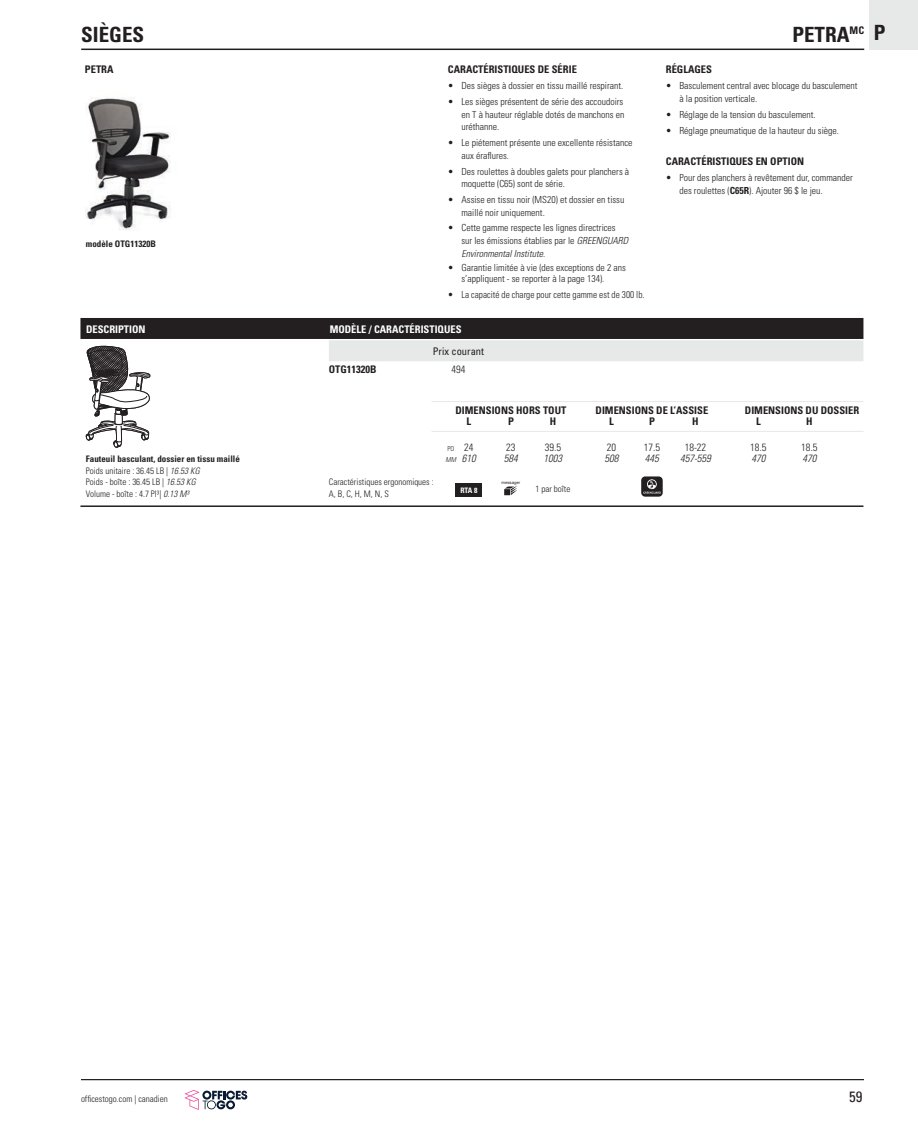
<style>
.page{position:relative;width:918px;height:1134px;background:#fff}
.page>*{position:absolute;margin:0;border:0;box-sizing:border-box;transform-origin:0 0}
.t1{font:700 condensed 21px "Univers LT Std";color:#231f20}
.t2{font:condensed 15px "Univers LT Std";color:#231f20}
.Final_Dimensions{font:700 condensed 10.5px "Univers LT Std";color:#231f20}
.Standard_Notes___F{font:700 condensed 10.5px "Univers LT Std";color:#231f20}
.Black_Header{font:700 condensed 10.5px "Univers LT Std";color:#fff}
.WDH_numbers__F{font:italic 300 condensed 10.5px "Univers LT Std";color:#231f20}
.WDH_numbers__F-2{font:300 condensed 10.5px "Univers LT Std";color:#231f20}
.Standard_features_header__F{font:700 condensed 10.5px "Univers LT Std";color:#231f20}
.grades{font:condensed 10.5px "Univers LT Std";color:#231f20}
.Pricing{font:700 condensed 10.5px "Univers LT Std";color:#231f20}
.Final_W_D_H__F{font:700 condensed 10.5px "Univers LT Std";color:#231f20}
.model_name{font:700 condensed 10.5px "Univers LT Std";color:#231f20}
.Pricing-2{font:300 condensed 10.5px "Univers LT Std";color:#231f20}
.t3{font:300 condensed 9.75px/12.6px "Univers LT Std";color:#231f20}
.t4{font:300 condensed 9.75px "Univers LT Std";color:#231f20;scale:.95 1}
.WDH_numbers__F-3{font:300 condensed 9px "Univers LT Std";color:#231f20}
.WDH_numbers__F-4{font:700 condensed 9px "Univers LT Std";color:#231f20}
.t5{font:700 condensed 7.5px "Univers LT Std";color:#fff}
.WDH_numbers__F-5{font:300 condensed 6.75px "Univers LT Std";color:#231f20}
.t6{font:4.2px "Arial";color:#231f20}
.s1{font-style:italic}
.s2{font-weight:700}
.s3{font-size:10.5px}
.s4{font-size:6.75px}
</style>
<div class="page">
<hr style="left:81px;top:1079px;width:783px;height:1px;background:#231f20">
<svg style="left:184px;top:1090px;width:63px;height:19px"></svg>
<div style="left:869px;top:0;width:49px;height:50px;background:#e7e8e8"></div>
<hr style="left:81px;top:49px;width:783px;height:1px;background:#231f20">
<div style="left:329px;top:340px;width:534px;height:21px;background:#e7e8e8"></div>
<hr style="left:431px;top:401px;width:432px;height:1px;background:#e7e8e8">
<hr style="left:431px;top:431px;width:432px;height:1px;background:#e7e8e8">
<hr style="left:80px;top:505px;width:783px;height:2px;background:#231f20">
<img style="left:86px;top:97px;width:85px;height:133px">
<div style="left:80px;top:318px;width:783px;height:21px;background:#231f20"></div>
<svg style="left:86px;top:346px;width:64px;height:102px"></svg>
<div style="left:455px;top:483px;width:27px;height:14px;background:#231f20"></div>
<svg style="left:504px;top:486px;width:13px;height:9px"></svg>
<div style="left:641px;top:476px;width:22px;height:21px;background:#231f20;border-radius:4px"></div>
<svg style="left:643px;top:479px;width:18px;height:15px"></svg>
<h1 class="t1" style="left:81px;top:21px;width:65px">SIÈGES</h1>
<h1 class="t1" style="left:792px;top:21px;width:94px">PETRA P</h1>
<p class="Standard_Notes___F" style="left:850px;top:24px;width:16px">MC</p>
<p class="model_name" style="left:85px;top:63px;width:30px">PETRA</p>
<p class="Standard_features_header__F" style="left:448px;top:63px;width:130px">CARACTÉRISTIQUES DE SÉRIE</p>
<p class="t3" style="left:448px;top:80px;width:177px">• Des sièges à dossier en tissu maillé respirant.</p>
<p class="t3" style="left:461px;top:95px;width:164px;text-align:justify;text-indent:-14px">• Les sièges présentent de série des accoudoirs en T à hauteur réglable dotés de manchons en uréthanne.</p>
<p class="t3" style="left:461px;top:136px;width:173px;text-indent:-14px">• Le piétement présente une excellente résistance aux éraflures.</p>
<p class="t3" style="left:461px;top:165px;width:169px;text-indent:-14px">• Des roulettes à doubles galets pour planchers à moquette (C65) sont de série.</p>
<p class="t3" style="left:461px;top:193px;width:164px;text-indent:-14px">• Assise en tissu noir (MS20) et dossier en tissu maillé noir uniquement.</p>
<p class="t3" style="left:461px;top:222px;width:168px;text-indent:-14px">• Cette gamme respecte les lignes directrices sur les émissions établies par le <span class="s1">GREENGUARD<br>Environmental Institute</span>.</p>
<p class="t3" style="left:461px;top:262px;width:166px;line-height:11.2px;text-indent:-14px">• Garantie limitée à vie (des exceptions de 2 ans s’appliquent - se reporter à la page 134).</p>
<p class="t4" style="left:448px;top:289px;width:208px">• La capacité de charge pour cette gamme est de 300 lb.</p>
<p class="WDH_numbers__F-4" style="left:86px;top:239px;width:71px">modèle OTG11320B</p>
<p class="Standard_Notes___F" style="left:666px;top:63px;width:48px">RÉGLAGES</p>
<p class="t3" style="left:679px;top:80px;width:180px;text-indent:-14px">• Basculement central avec blocage du basculement à la position verticale.</p>
<p class="t3" style="left:666px;top:108px;width:151px">• Réglage de la tension du basculement.</p>
<p class="t3" style="left:666px;top:124px;width:175px">• Réglage pneumatique de la hauteur du siège.</p>
<p class="Standard_Notes___F" style="left:666px;top:155px;width:140px">CARACTÉRISTIQUES EN OPTION</p>
<p class="t3" style="left:679px;top:171px;width:175px;text-indent:-14px">• Pour des planchers à revêtement dur, commander des roulettes (<span class="s2">C65R</span>). Ajouter 96 $ le jeu.</p>
<p class="Black_Header" style="left:86px;top:323px;width:61px">DESCRIPTION</p>
<p class="Black_Header" style="left:330px;top:323px;width:133px">MODÈLE / CARACTÉRISTIQUES</p>
<p class="grades" style="left:433px;top:344px;width:53px">Prix courant</p>
<p class="Pricing" style="left:329px;top:362px;width:49px">OTG11320B</p>
<p class="Pricing-2" style="left:451px;top:363px;width:15px">494</p>
<p class="Final_Dimensions" style="left:456px;top:403px;width:112px">DIMENSIONS HORS TOUT</p>
<p class="Final_Dimensions" style="left:596px;top:403px;width:114px">DIMENSIONS DE L’ASSISE</p>
<p class="Final_Dimensions" style="left:745px;top:403px;width:116px">DIMENSIONS DU DOSSIER</p>
<p class="Final_W_D_H__F" style="left:467px;top:415px;width:6px">L</p>
<p class="Final_W_D_H__F" style="left:508px;top:415px;width:7px">P</p>
<p class="Final_W_D_H__F" style="left:550px;top:415px;width:8px">H</p>
<p class="Final_W_D_H__F" style="left:609px;top:415px;width:6px">L</p>
<p class="Final_W_D_H__F" style="left:649px;top:415px;width:7px">P</p>
<p class="Final_W_D_H__F" style="left:692px;top:415px;width:8px">H</p>
<p class="Final_W_D_H__F" style="left:756px;top:415px;width:6px">L</p>
<p class="Final_W_D_H__F" style="left:806px;top:415px;width:8px">H</p>
<p class="WDH_numbers__F-5" style="left:448px;top:445px;width:28px">PO <span class="s3">24</span></p>
<p class="WDH_numbers__F-2" style="left:506px;top:441px;width:11px">23</p>
<p class="WDH_numbers__F-2" style="left:545px;top:441px;width:18px">39.5</p>
<p class="WDH_numbers__F-2" style="left:607px;top:441px;width:11px">20</p>
<p class="WDH_numbers__F-2" style="left:644px;top:441px;width:18px">17.5</p>
<p class="WDH_numbers__F-2" style="left:685px;top:441px;width:23px">18-22</p>
<p class="WDH_numbers__F-2" style="left:750px;top:441px;width:18px">18.5</p>
<p class="WDH_numbers__F-2" style="left:801px;top:441px;width:18px">18.5</p>
<p class="WDH_numbers__F-4" style="left:86px;top:454px;width:155px">Fauteuil basculant, dossier en tissu maillé</p>
<p class="WDH_numbers__F" style="left:446px;top:452px;width:32px"><span class="s4">MM</span> 610</p>
<p class="WDH_numbers__F" style="left:504px;top:452px;width:15px">584</p>
<p class="WDH_numbers__F" style="left:544px;top:452px;width:20px">1003</p>
<p class="WDH_numbers__F" style="left:604px;top:452px;width:15px">508</p>
<p class="WDH_numbers__F" style="left:645px;top:452px;width:15px">445</p>
<p class="WDH_numbers__F" style="left:680px;top:452px;width:32px">457-559</p>
<p class="WDH_numbers__F" style="left:751px;top:452px;width:15px">470</p>
<p class="WDH_numbers__F" style="left:802px;top:452px;width:15px">470</p>
<p class="WDH_numbers__F-3" style="left:86px;top:465px;width:115px">Poids unitaire : 36.45 LB | <span class="s1">16.53 KG</span></p>
<p class="WDH_numbers__F-3" style="left:86px;top:477px;width:111px">Poids - boîte : 36.45 LB | <span class="s1">16.53 KG</span></p>
<p class="WDH_numbers__F-3" style="left:329px;top:477px;width:106px">Caractéristiques ergonomiques :</p>
<p class="WDH_numbers__F-3" style="left:86px;top:488px;width:104px">Volume - boîte : 4.7 PI³| <span class="s1">0.13 M³</span></p>
<p class="WDH_numbers__F-3" style="left:329px;top:488px;width:61px">A, B, C, H, M, N, S</p>
<p class="t6" style="left:502px;top:480px;width:20px">messager</p>
<p class="WDH_numbers__F-3" style="left:535px;top:484px;width:36px">1 par boîte</p>
<p class="t5" style="left:460px;top:485px;width:19px">RTA 8</p>
<p class="WDH_numbers__F-3" style="left:81px;top:1094px;width:88px">officestogo.com | canadien</p>
<h2 class="t2" style="left:849px;top:1087px;width:15px">59</h2>
</div>
